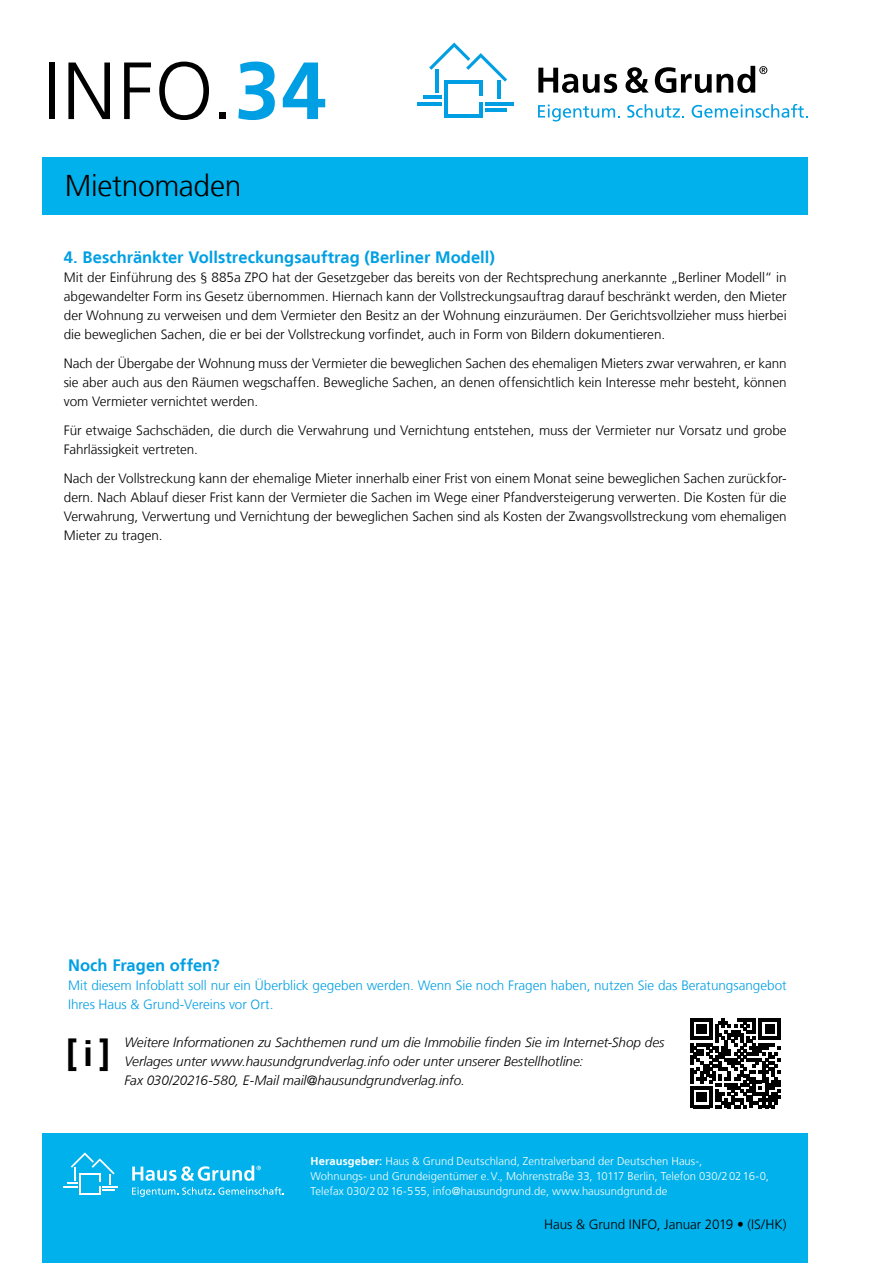
<style>
.page{position:relative;width:893px;height:1263px;background:#fff}
.page>*{position:absolute;margin:0;border:0;box-sizing:border-box;transform-origin:0 0}
.t1{font:300 81px "Frutiger LT";color:#000}
.t2{font:700 36px "Frutiger LT";color:#000}
.t3{font:300 30px "Frutiger LT";letter-spacing:-.01em;color:#000}
.t4{font:700 16.5px "Frutiger LT";color:#009fe3}
.t5{font:300 13.5px/19.2px "Frutiger LT";letter-spacing:-.005em;color:#000;text-align:justify}
.t6{font:italic 300 13.5px/19.2px "Frutiger LT";color:#000}
.t7{font:300 13.5px/19.2px "Frutiger LT";color:#009fe3}
.t8{font:300 11.25px/15px "Frutiger LT";letter-spacing:.005em;color:#fff}
.s1{font-weight:700;color:#009fe3}
.s2{font-weight:700}
</style>
<div class="page">
<div style="left:43px;top:1133px;width:765px;height:130px;background:#00b1eb"></div>
<svg style="left:64px;top:1152px;width:54px;height:43px"></svg>
<svg style="left:132px;top:1165px;width:129px;height:16px"></svg>
<svg style="left:132px;top:1187px;width:152px;height:10px"></svg>
<div style="left:43px;top:157px;width:765px;height:58px;background:#00b1eb"></div>
<hr style="left:445px;top:80px;width:3px;height:38px;background:#009fe3">
<hr style="left:479px;top:102px;width:3px;height:16px;background:#009fe3">
<hr style="left:445px;top:114px;width:37px;height:4px;background:#009fe3">
<hr style="left:445px;top:80px;width:37px;height:3px;background:#009fe3">
<hr style="left:485px;top:108px;width:22px;height:3px;background:#009fe3">
<hr style="left:485px;top:102px;width:28px;height:3px;background:#009fe3">
<hr style="left:479px;top:80px;width:3px;height:16px;background:#009fe3">
<hr style="left:498px;top:81px;width:3px;height:18px;background:#009fe3">
<hr style="left:423px;top:96px;width:19px;height:3px;background:#009fe3">
<hr style="left:417px;top:102px;width:25px;height:3px;background:#009fe3">
<hr style="left:435px;top:69px;width:4px;height:24px;background:#009fe3">
<svg style="left:429px;top:43px;width:78px;height:39px"></svg>
<svg style="left:538px;top:68px;width:79px;height:25px"></svg>
<svg style="left:625px;top:67px;width:24px;height:26px"></svg>
<svg style="left:655px;top:66px;width:112px;height:27px"></svg>
<svg style="left:538px;top:105px;width:82px;height:16px"></svg>
<svg style="left:627px;top:104px;width:57px;height:14px"></svg>
<svg style="left:692px;top:104px;width:116px;height:14px"></svg>
<svg style="left:691px;top:1018px;width:90px;height:90px"></svg>
<h1 class="t1" style="left:43px;top:45px;width:285px">INFO.<span class="s1">34</span></h1>
<h3 class="t3" style="left:65px;top:168px;width:178px">Mietnomaden</h3>
<p class="t4" style="left:64px;top:247px;width:433px">4. Beschränkter Vollstreckungsauftrag (Berliner Modell)</p>
<p class="t5" style="left:64px;top:268px;width:724px">Mit der Einführung des § 885a ZPO hat der Gesetzgeber das bereits von der Rechtsprechung anerkannte „Berliner Modell“ in abgewandelter Form ins Gesetz übernommen. Hiernach kann der Vollstreckungsauftrag darauf beschränkt werden, den Mieter der Wohnung zu verweisen und dem Vermieter den Besitz an der Wohnung einzuräumen. Der Gerichtsvollzieher muss hierbei die beweglichen Sachen, die er bei der Vollstreckung vorfindet, auch in Form von Bildern dokumentieren.</p>
<p class="t5" style="left:64px;top:354px;width:724px">Nach der Übergabe der Wohnung muss der Vermieter die beweglichen Sachen des ehemaligen Mieters zwar verwahren, er kann sie aber auch aus den Räumen wegschaffen. Bewegliche Sachen, an denen offensichtlich kein Interesse mehr besteht, können vom Vermieter vernichtet werden.</p>
<p class="t5" style="left:64px;top:421px;width:724px">Für etwaige Sachschäden, die durch die Verwahrung und Vernichtung entstehen, muss der Vermieter nur Vorsatz und grobe<br>Fahrlässigkeit vertreten.</p>
<p class="t5" style="left:64px;top:469px;width:724px">Nach der Vollstreckung kann der ehemalige Mieter innerhalb einer Frist von einem Monat seine beweglichen Sachen zurückfor&shy;dern. Nach Ablauf dieser Frist kann der Vermieter die Sachen im Wege einer Pfandversteigerung verwerten. Die Kosten für die Verwahrung, Verwertung und Vernichtung der beweglichen Sachen sind als Kosten der Zwangsvollstreckung vom ehemaligen Mieter zu tragen.</p>
<p class="t4" style="left:68px;top:955px;width:153px">Noch Fragen offen?</p>
<p class="t7" style="left:68px;top:976px;width:720px">Mit diesem Infoblatt soll nur ein Überblick gegeben werden. Wenn Sie noch Fragen haben, nutzen Sie das Beratungsangebot<br>Ihres Haus &amp; Grund-Vereins vor Ort.</p>
<h2 class="t2" style="left:66px;top:1033px;width:46px">[i]</h2>
<p class="t6" style="left:124px;top:1033px;width:541px">Weitere Informationen zu Sachthemen rund um die Immobilie finden Sie im Internet-Shop des<br>Verlages unter www.hausundgrundverlag.info oder unter unserer Bestellhotline:<br>Fax 030/20216-580, E-Mail mail@hausundgrundverlag.info.</p>
<p class="t8" style="left:310px;top:1154px;width:460px"><span class="s2">Herausgeber:</span> Haus &amp; Grund Deutschland, Zentralverband der Deutschen Haus-,<br>Wohnungs- und Grundeigentümer e.V., Mohrenstraße 33, 10117 Berlin, Telefon 030/20216-0,<br>Telefax 030/20216-555, info@hausundgrund.de, www.hausundgrund.de</p>
<p class="t5" style="left:544px;top:1215px;width:244px">Haus &amp; Grund INFO, Januar 2019 • (IS/HK)</p>
</div>
